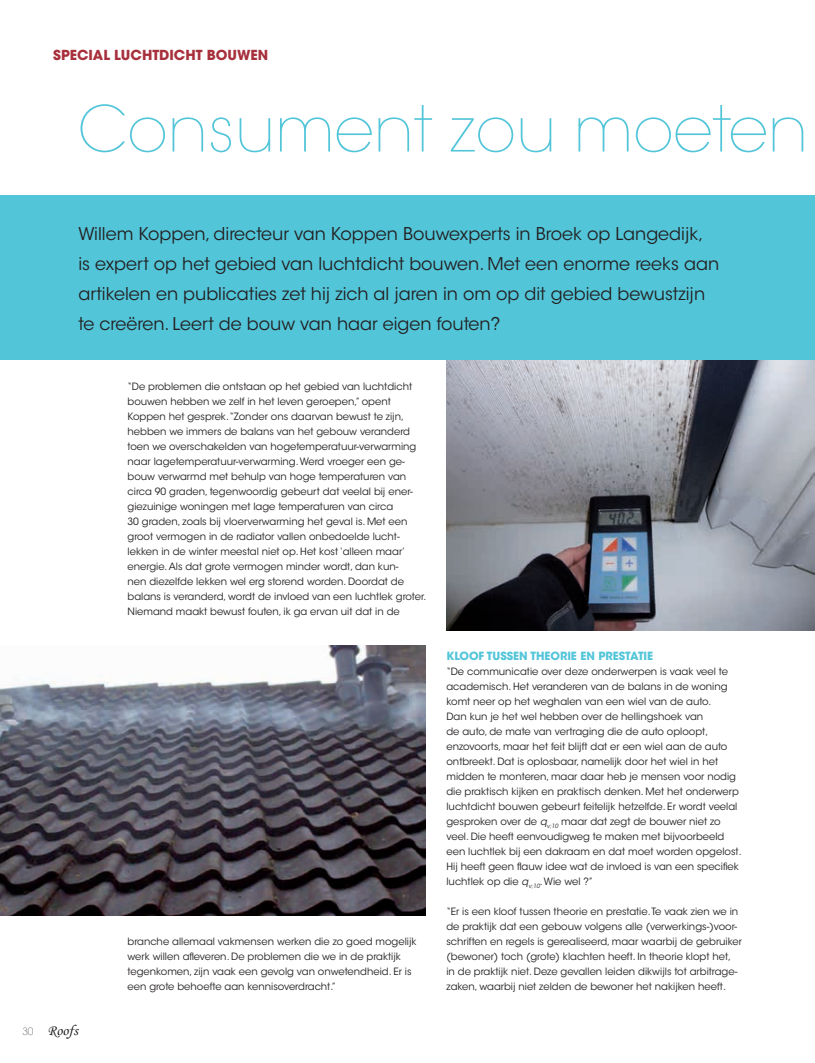
<style>
.page{position:relative;width:815px;height:1063px;background:#fff}
.page>*{position:absolute;margin:0;border:0;box-sizing:border-box;transform-origin:0 0}
.t1{font:200 62.88px "ITC Avant Garde Std";color:#52c5d9}
.t2{font:17.5px/30px "ITC Avant Garde Std";color:#231f20}
.t3{font:15px "Monotype Corsiva";color:#231f20}
.t4{font:700 13.75px "ITC Avant Garde Std";color:#a7303c}
.t5{font:700 11.25px "ITC Avant Garde Std";color:#52c5d9}
.t6{font:10px/15px "ITC Avant Garde Std";color:#231f20}
.s1{font-family:"ITC Avant Garde Std";font-weight:200;font-size:10px}
.s2{font-style:italic}
</style>
<div class="page">
<div style="left:0;top:195px;width:815px;height:165px;background:#52c5d9"></div>
<img style="left:0;top:645px;width:425px;height:270px">
<img style="left:446px;top:360px;width:369px;height:270px">
<h3 class="t4" style="left:53px;top:46px;width:217px">SPECIAL LUCHTDICHT BOUWEN</h3>
<h1 class="t1" style="left:78px;top:92px;width:732px">Consument zou moeten</h1>
<p class="t2" style="left:78px;top:219px;width:642px">Willem Koppen, directeur van Koppen Bouwexperts in Broek op Langedijk, is expert op het gebied van luchtdicht bouwen. Met een enorme reeks aan artikelen en publicaties zet hij zich al jaren in om op dit gebied bewustzijn te creëren. Leert de bouw van haar eigen fouten?</p>
<h3 class="t3" style="left:22px;top:1021px;width:57px"><span class="s1">30</span> Roofs</h3>
<p class="t6" style="left:128px;top:379px;width:300px">“De problemen die ontstaan op het gebied van luchtdicht bouwen hebben we zelf in het leven geroepen,” opent Koppen het gesprek.“Zonder ons daarvan bewust te zijn, hebben we immers de balans van het gebouw veranderd toen we overschakelden van hogetemperatuur-verwarming naar lagetemperatuur-verwarming. Werd vroeger een ge&shy;bouw verwarmd met behulp van hoge temperaturen van circa 90 graden, tegenwoordig gebeurt dat veelal bij ener&shy;giezuinige woningen met lage temperaturen van circa<br>30 graden, zoals bij vloerverwarming het geval is. Met een groot vermogen in de radiator vallen onbedoelde lucht&shy;lekken in de winter meestal niet op. Het kost ‘alleen maar’ energie. Als dat grote vermogen minder wordt, dan kun-<br>nen diezelfde lekken wel erg storend worden. Doordat de balans is veranderd, wordt de invloed van een luchtlek groter.<br>Niemand maakt bewust fouten, ik ga ervan uit dat in de</p>
<p class="t6" style="left:128px;top:934px;width:291px">branche allemaal vakmensen werken die zo goed mogelijk werk willen afleveren. De problemen die we in de praktijk tegenkomen, zijn vaak een gevolg van onwetendheid. Er is een grote behoefte aan kennisoverdracht.”</p>
<p class="t5" style="left:446px;top:649px;width:208px">KLOOF TUSSEN THEORIE EN PRESTATIE</p>
<p class="t6" style="left:446px;top:664px;width:297px">“De communicatie over deze onderwerpen is vaak veel te academisch. Het veranderen van de balans in de woning komt neer op het weghalen van een wiel van de auto.<br>Dan kun je het wel hebben over de hellingshoek van<br>de auto, de mate van vertraging die de auto oploopt, enzovoorts, maar het feit blijft dat er een wiel aan de auto ontbreekt. Dat is oplosbaar, namelijk door het wiel in het midden te monteren, maar daar heb je mensen voor nodig die praktisch kijken en praktisch denken. Met het onderwerp luchtdicht bouwen gebeurt feitelijk hetzelfde. Er wordt veelal gesproken over de <span class="s2">q</span><sub>v;10</sub> maar dat zegt de bouwer niet zo veel. Die heeft eenvoudigweg te maken met bijvoorbeeld een luchtlek bij een dakraam en dat moet worden opgelost.<br>Hij heeft geen flauw idee wat de invloed is van een specifiek luchtlek op die <span class="s2">q</span><sub>v;10</sub>. Wie wel ?”</p>
<p class="t6" style="left:446px;top:904px;width:297px">“Er is een kloof tussen theorie en prestatie. Te vaak zien we in de praktijk dat een gebouw volgens alle (verwerkings-)voor&shy;schriften en regels is gerealiseerd, maar waarbij de gebruiker (bewoner) toch (grote) klachten heeft. In theorie klopt het, in de praktijk niet. Deze gevallen leiden dikwijls tot arbitrage&shy;zaken, waarbij niet zelden de bewoner het nakijken heeft.</p>
</div>
